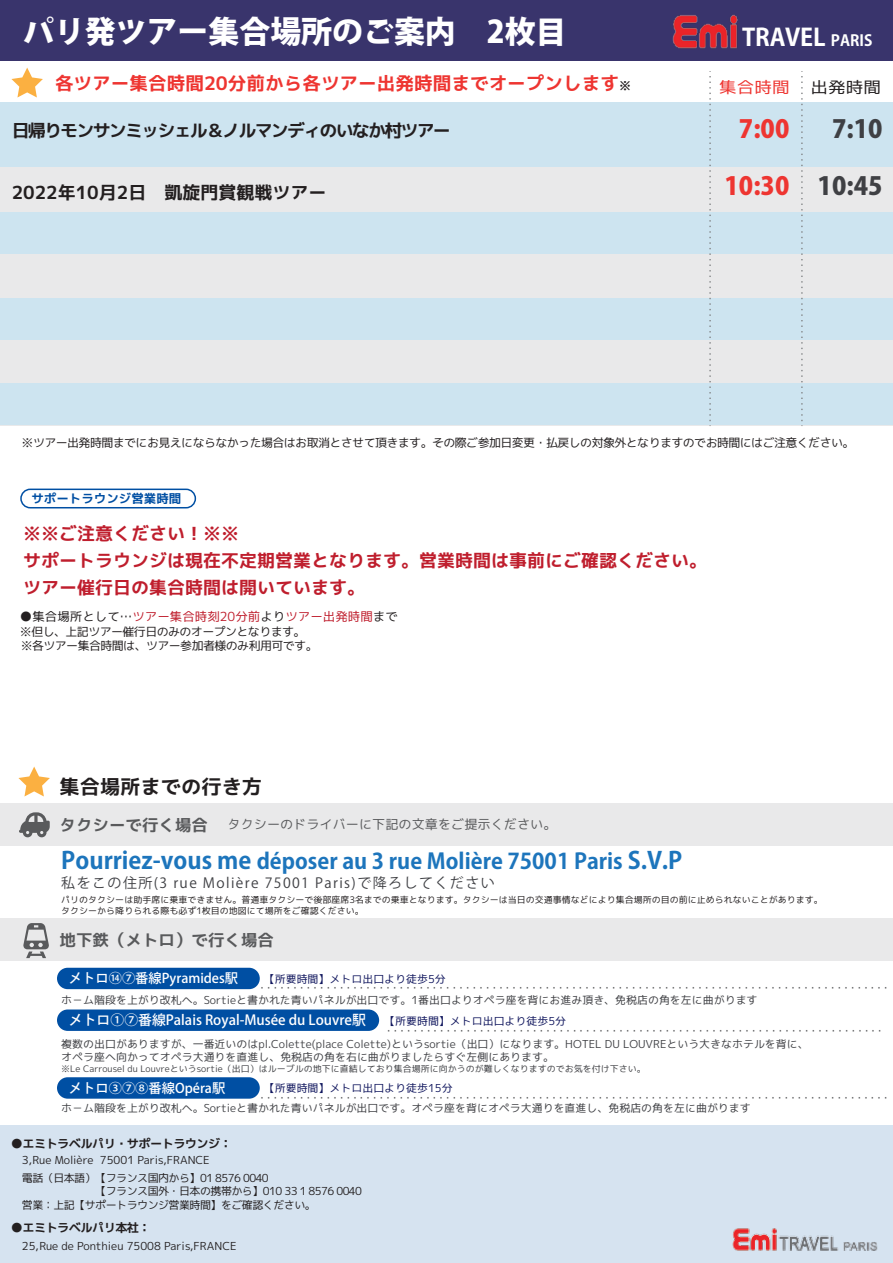
<style>
.page{position:relative;width:893px;height:1263px;background:#fff}
.page>*{position:absolute;margin:0;border:0;box-sizing:border-box;transform-origin:0 0}
.t1{font:800 30.9px "Koz Go Pro";color:#fff}
.t2{font:800 24.75px "Koz Go Pro";color:#ee3531}
.t3{font:800 24.75px "Koz Go Pro";color:#3f4044}
.t4{font:700 23.85px "Koz Go Pro";color:#fff}
.t5{font:700 21.6px "Koz Go Pro";color:#1d75bc}
.t6{font:20.25px "Mig Mix 2 P Bold";color:#231f20}
.t7{font:18.6px "Mig Mix 2 P Bold";color:#ee3531}
.t8{font:18px/27px "Mig Mix 2 P Bold";color:#bf1e2d}
.t9{font:18px "Mig Mix 2 P Bold";letter-spacing:-.1em;color:#231f20}
.t10{font:18px "Mig Mix 2 P Bold";color:#231f20}
.t11{font:16.5px "Mig Mix 2 P Bold";color:#595a5c}
.t12{font:16.05px "Mig Mix 2 P Regular";color:#ee3531;scale:1.1 1}
.t13{font:16.05px "Mig Mix 2 P Regular";color:#231f20;scale:1.1 1}
.t14{font:13.95px "Koz Go Pro";letter-spacing:.1em;color:#3f4044}
.t15{font:500 13.8px "Koz Go Pro";color:#fff}
.t16{font:500 13.2px "Koz Go Pro";color:#fff}
.t17{font:13.2px "Mig Mix 2 P Regular";color:#595a5c}
.t18{font:12.45px "Mig Mix 2 P Regular";color:#bf1e2d}
.t19{font:12.45px "Mig Mix 2 P Bold";color:#004fa3}
.t20{font:12.15px "Mig Mix 2 P Bold";letter-spacing:-.05em;color:#231f20}
.t21{font:12px "Mig Mix 2 P Regular";letter-spacing:-.05em;color:#231f20}
.t22{font:11.1px/13.2px "Mig Mix 2 P Regular";letter-spacing:-.05em;color:#231f20}
.t23{font:11.1px "Mig Mix 2 P Regular";color:#231f20}
.t24{font:10.95px/13.2px "Mig Mix 2 P Regular";color:#3f4044}
.t25{font:10.95px "Mig Mix 2 P Regular";color:#11175e}
.t26{font:9px "Mig Mix 2 P Bold";color:#595a5c;scale:.74 1}
.t27{font:9px/10.8px "Mig Mix 2 P Regular";color:#231f20}
.t28{font:9px "Mig Mix 2 P Regular";color:#3f4044}
.s1{font-size:15.3px}
.s2{font-size:12px;color:#231f20}
.s3{color:#3f4044}
.s4{color:#231f20}
.s5{font-size:23.55px}
</style>
<div class="page">
<div style="left:0;top:0;width:893px;height:60px;background:#39346c"></div>
<img style="left:672px;top:14px;width:66px;height:35px">
<div style="left:0;top:1125px;width:893px;height:138px;background:#d6e3f0"></div>
<img style="left:732px;top:1228px;width:146px;height:23px">
<div style="left:57px;top:968px;width:203px;height:21px;background:#004fa3;border-radius:11px"></div>
<div style="left:57px;top:1077px;width:203px;height:22px;background:#004fa3;border-radius:11px"></div>
<div style="left:57px;top:1009px;width:322px;height:22px;background:#004fa3;border-radius:11px"></div>
<div style="left:20px;top:489px;width:176px;height:19px;border:2px solid #004fa3;border-radius:9px"></div>
<svg style="left:18px;top:766px;width:32px;height:30px"></svg>
<svg style="left:11px;top:68px;width:32px;height:29px"></svg>
<div style="left:0;top:124px;width:893px;height:302px;background:#e9e9ea"></div>
<div style="left:0;top:803px;width:893px;height:42px;background:#e9e9ea"></div>
<div style="left:0;top:919px;width:893px;height:42px;background:#e9e9ea"></div>
<div style="left:0;top:102px;width:893px;height:64px;background:#cde4f0"></div>
<div style="left:0;top:212px;width:893px;height:42px;background:#cde4f0"></div>
<div style="left:0;top:298px;width:893px;height:42px;background:#cde4f0"></div>
<div style="left:0;top:383px;width:893px;height:42px;background:#cde4f0"></div>
<svg style="left:709px;top:71px;width:2px;height:355px"></svg>
<svg style="left:801px;top:71px;width:2px;height:355px"></svg>
<svg style="left:19px;top:812px;width:31px;height:25px"></svg>
<svg style="left:23px;top:923px;width:26px;height:35px"></svg>
<h1 class="t1" style="left:23px;top:12px;width:545px">パリ発ツアー集合場所のご案内　2枚目</h1>
<h3 class="t4" style="left:742px;top:22px;width:132px">TRAVEL <span class="s1">PARIS</span></h3>
<h3 class="t7" style="left:55px;top:70px;width:578px">各ツアー集合時間20分前から各ツアー出発時間までオープンします<span class="s2">※</span></h3>
<h3 class="t9" style="left:12px;top:118px;width:441px">日帰りモンサンミッシェル＆ノルマンディのいなか村ツアー</h3>
<h3 class="t12" style="left:719px;top:75px;width:66px">集合時間</h3>
<h3 class="t13" style="left:811px;top:75px;width:66px">出発時間</h3>
<h2 class="t2" style="left:739px;top:113px;width:52px">7:00</h2>
<h2 class="t3" style="left:832px;top:113px;width:52px">7:10</h2>
<h3 class="t10" style="left:12px;top:180px;width:316px">2022年10月2日　凱旋門賞観戦ツアー</h3>
<h2 class="t2" style="left:724px;top:170px;width:160px">10:30 <span class="s3">10:45</span></h2>
<p class="t21" style="left:22px;top:434px;width:834px">※ツアー出発時間までにお見えにならなかった場合はお取消とさせて頂きます。その際ご参加日変更・払戻しの対象外となりますのでお時間にはご注意ください。</p>
<p class="t19" style="left:31px;top:490px;width:151px">サポートラウンジ営業時間</p>
<h3 class="t8" style="left:23px;top:520px;width:686px">※※ご注意ください！※※<br>サポートラウンジは現在不定期営業となります。営業時間は事前にご確認ください。ツアー催行日の集合時間は開いています。</h3>
<p class="t18" style="left:20px;top:608px;width:379px"><span class="s4">●集合場所として…</span>ツアー集合時刻20分前<span class="s4">より</span>ツアー出発時間<span class="s4">まで</span></p>
<p class="t21" style="left:20px;top:623px;width:287px">※但し、上記ツアー催行日のみのオープンとなります。</p>
<p class="t21" style="left:21px;top:637px;width:299px">※各ツアー集合時間は、ツアー参加者様のみ利用可です。</p>
<h3 class="t6" style="left:60px;top:772px;width:204px">集合場所までの行き方</h3>
<h3 class="t11" style="left:60px;top:813px;width:150px">タクシーで行く場合</h3>
<p class="t17" style="left:228px;top:815px;width:330px">タクシーのドライバーに下記の文章をご提示ください。</p>
<h3 class="t5" style="left:61px;top:847px;width:622px"><span class="s5">Pourriez-vous me</span> déposer au 3 rue Molière 75001 Paris <span class="s5">S.V.P</span></h3>
<p class="t27" style="left:61px;top:894px;width:763px">パリのタクシーは助手席に乗車できません。普通車タクシーで後部座席3名までの乗車となります。タクシーは当日の交通事情などにより集合場所の目の前に止められないことがあります。タクシーから降りられる際も必ず1枚目の地図にて場所をご確認ください。</p>
<p class="t14" style="left:61px;top:874px;width:435px">私をこの住所(3 rue Molière 75001 Paris)で降ろしてください</p>
<h3 class="t11" style="left:60px;top:928px;width:216px">地下鉄（メトロ）で行く場合</h3>
<p class="t16" style="left:69px;top:970px;width:171px">メトロ⑭⑦番線Pyramides駅</p>
<p class="t25" style="left:264px;top:971px;width:183px">【所要時間】メトロ出口より徒歩5分</p>
<p class="t26" style="left:259px;top:981px;width:853px">・・・・・・・・・・・・・・・・・・・・・・・・・・・・・・・・・・・・・・・・・・・・・・・・・・・・・・・・・・・・・・・・・・・・・・・・・・・・・・・・・・・・・・・・・・・・・・・</p>
<p class="t24" style="left:61px;top:994px;width:698px">ホ－ム階段を上がり改札へ。Sortieと書かれた青いパネルが出口です。1番出口よりオペラ座を背にお進み頂き、免税店の角を左に曲がります</p>
<p class="t24" style="left:61px;top:1037px;width:749px">複数の出口がありますが、一番近いのはpl.Colette(place Colette)というsortie（出口）になります。HOTEL DU LOUVREという大きなホテルを背に、オペラ座へ向かってオペラ大通りを直進し、免税店の角を右に曲がりましたらすぐ左側にあります。</p>
<p class="t28" style="left:61px;top:1062px;width:586px">※Le Carrousel du Louvreというsortie（出口）はルーブルの地下に直結しており集合場所に向かうのが難しくなりますのでお気を付け下さい。</p>
<p class="t15" style="left:69px;top:1011px;width:298px">メトロ①⑦番線Palais Royal-Musée du Louvre駅</p>
<p class="t25" style="left:384px;top:1013px;width:183px">【所要時間】メトロ出口より徒歩5分</p>
<p class="t26" style="left:386px;top:1024px;width:674px">・・・・・・・・・・・・・・・・・・・・・・・・・・・・・・・・・・・・・・・・・・・・・・・・・・・・・・・・・・・・・・・・・・・・・・・・・・・</p>
<p class="t16" style="left:69px;top:1080px;width:158px">メトロ③⑦⑧番線Opéra駅</p>
<p class="t25" style="left:264px;top:1080px;width:190px">【所要時間】メトロ出口より徒歩15分</p>
<p class="t26" style="left:259px;top:1091px;width:853px">・・・・・・・・・・・・・・・・・・・・・・・・・・・・・・・・・・・・・・・・・・・・・・・・・・・・・・・・・・・・・・・・・・・・・・・・・・・・・・・・・・・・・・・・・・・・・・・</p>
<p class="t24" style="left:61px;top:1102px;width:691px">ホ－ム階段を上がり改札へ。Sortieと書かれた青いパネルが出口です。オペラ座を背にオペラ大通りを直進し、免税店の角を左に曲がります</p>
<p class="t20" style="left:11px;top:1134px;width:223px">●エミトラベルパリ・サポートラウンジ：</p>
<p class="t22" style="left:22px;top:1171px;width:342px">電話（日本語）【フランス国内から】01 8576 0040<br>　　　　　　　【フランス国外・日本の携帯から】010 33 1 8576 0040</p>
<p class="t22" style="left:22px;top:1199px;width:295px">営業：上記【サポートラウンジ営業時間】をご確認ください。</p>
<p class="t23" style="left:22px;top:1238px;width:216px">25,Rue de Ponthieu 75008 Paris,FRANCE</p>
<p class="t23" style="left:22px;top:1152px;width:189px">3,Rue Molière 75001 Paris,FRANCE</p>
<p class="t20" style="left:11px;top:1219px;width:141px">●エミトラベルパリ本社：</p>
</div>
